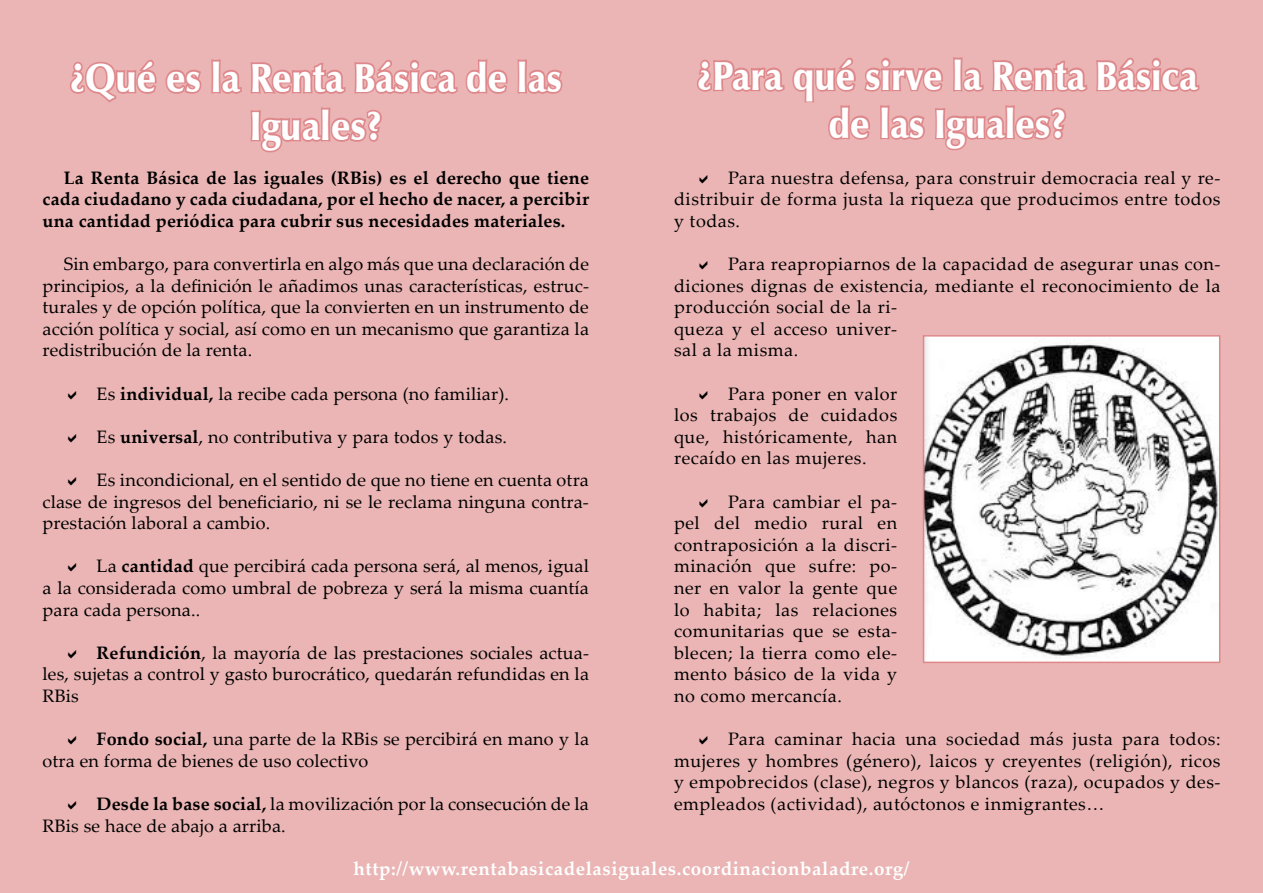
<style>
.page{position:relative;width:1263px;height:893px;background:#eab5b4}
.page>*{position:absolute;margin:0;border:0;box-sizing:border-box;transform-origin:0 0}
.t1{font:900 40.5px/48px "Zapf Humanist 601 BT";color:#fff;text-align:center;scale:.89 1}
.t2{font:700 18.75px "Palatino Linotype";letter-spacing:.03em;color:#fff}
.t3{font:18px/21.6px "Palatino Linotype";letter-spacing:.01em;color:#000;text-align:justify}
.t4{font:700 18px/21.6px "Palatino Linotype";letter-spacing:.01em;color:#000;text-align:justify}
.t5{font:18px/21.6px "Palatino Linotype";letter-spacing:.03em;color:#000}
.s1{font-weight:700}
</style>
<div class="page">
<svg style="left:517px;top:59px;width:46px;height:35px"></svg>
<svg style="left:70px;top:59px;width:438px;height:94px"></svg>
<svg style="left:697px;top:57px;width:503px;height:94px"></svg>
<img style="left:926px;top:338px;width:291px;height:322px">
<div style="left:923px;top:335px;width:297px;height:328px;border:2px solid #df888c"></div>
<h1 class="t1" style="left:70px;top:54px;width:554px">¿Qué es la Renta Básica de las<br>Iguales?</h1>
<p class="t4" style="left:43px;top:166px;width:548px;text-indent:21px">La Renta Básica de las iguales (RBis) es el derecho que tiene cada ciudadano y cada ciudadana, por el hecho de nacer, a percibir una cantidad periódica para cubrir sus necesidades materiales.</p>
<p class="t3" style="left:43px;top:252px;width:548px;text-indent:21px">Sin embargo, para convertirla en algo más que una declaración de principios, a la definición le añadimos unas características, estruc&shy;turales y de opción política, que la convierten en un instrumento de acción política y social, así como en un mecanismo que garantiza la redistribución de la renta.</p>
<p class="t3" style="left:97px;top:382px;width:414px">Es <span class="s1">individual,</span> la recibe cada persona (no familiar).</p>
<p class="t3" style="left:97px;top:425px;width:412px">Es <span class="s1">universal</span>, no contributiva y para todos y todas.</p>
<p class="t3" style="left:43px;top:468px;width:548px;text-indent:54px">Es incondicional, en el sentido de que no tiene en cuenta otra clase de ingresos del beneficiario, ni se le reclama ninguna contra&shy;prestación laboral a cambio.</p>
<p class="t3" style="left:43px;top:555px;width:548px;text-indent:54px">La <span class="s1">cantidad</span> que percibirá cada persona será, al menos, igual a la considerada como umbral de pobreza y será la misma cuantía para cada persona..</p>
<p class="t3" style="left:43px;top:641px;width:548px;text-indent:54px"><span class="s1">Refundición</span>, la mayoría de las prestaciones sociales actua&shy;les, sujetas a control y gasto burocrático, quedarán refundidas en la RBis</p>
<p class="t3" style="left:43px;top:728px;width:548px;text-indent:54px"><span class="s1">Fondo social,</span> una parte de la RBis se percibirá en mano y la otra en forma de bienes de uso colectivo</p>
<p class="t3" style="left:43px;top:792px;width:548px;text-indent:54px"><span class="s1">Desde la base social,</span> la movilización por la consecución de la<br>RBis se hace de abajo a arriba.</p>
<h1 class="t1" style="left:697px;top:52px;width:564px">¿Para qué sirve la Renta Básica de las Iguales?</h1>
<p class="t3" style="left:674px;top:166px;width:548px;text-indent:54px">Para nuestra defensa, para construir democracia real y re&shy;distribuir de forma justa la riqueza que producimos entre todos y todas.</p>
<p class="t5" style="left:674px;top:252px;width:548px;text-indent:54px">Para reapropiarnos de la capacidad de asegurar unas con&shy;diciones dignas de existencia, mediante el reconocimiento de la producción social de la ri-<br>queza y el acceso univer-<br>sal a la misma.</p>
<p class="t3" style="left:674px;top:382px;width:225px;text-indent:54px">Para poner en valor los trabajos de cuidados que, históricamente, han recaído en las mujeres.</p>
<p class="t3" style="left:674px;top:490px;width:225px;text-indent:54px">Para cambiar el pa&shy;pel del medio rural en contraposición a la discri&shy;minación que sufre: po&shy;ner en valor la gente que lo habita; las relaciones comunitarias que se esta&shy;blecen; la tierra como ele&shy;mento básico de la vida y no como mercancía.</p>
<p class="t3" style="left:674px;top:728px;width:548px;text-indent:54px">Para caminar hacia una sociedad más justa para todos: mujeres y hombres (género), laicos y creyentes (religión), ricos y empobrecidos (clase), negros y blancos (raza), ocupados y des&shy;empleados (actividad), autóctonos e inmigrantes…</p>
<p class="t2" style="left:354px;top:855px;width:557px">http://www.rentabasicadelasiguales.coordinacionbaladre.org/</p>
</div>
